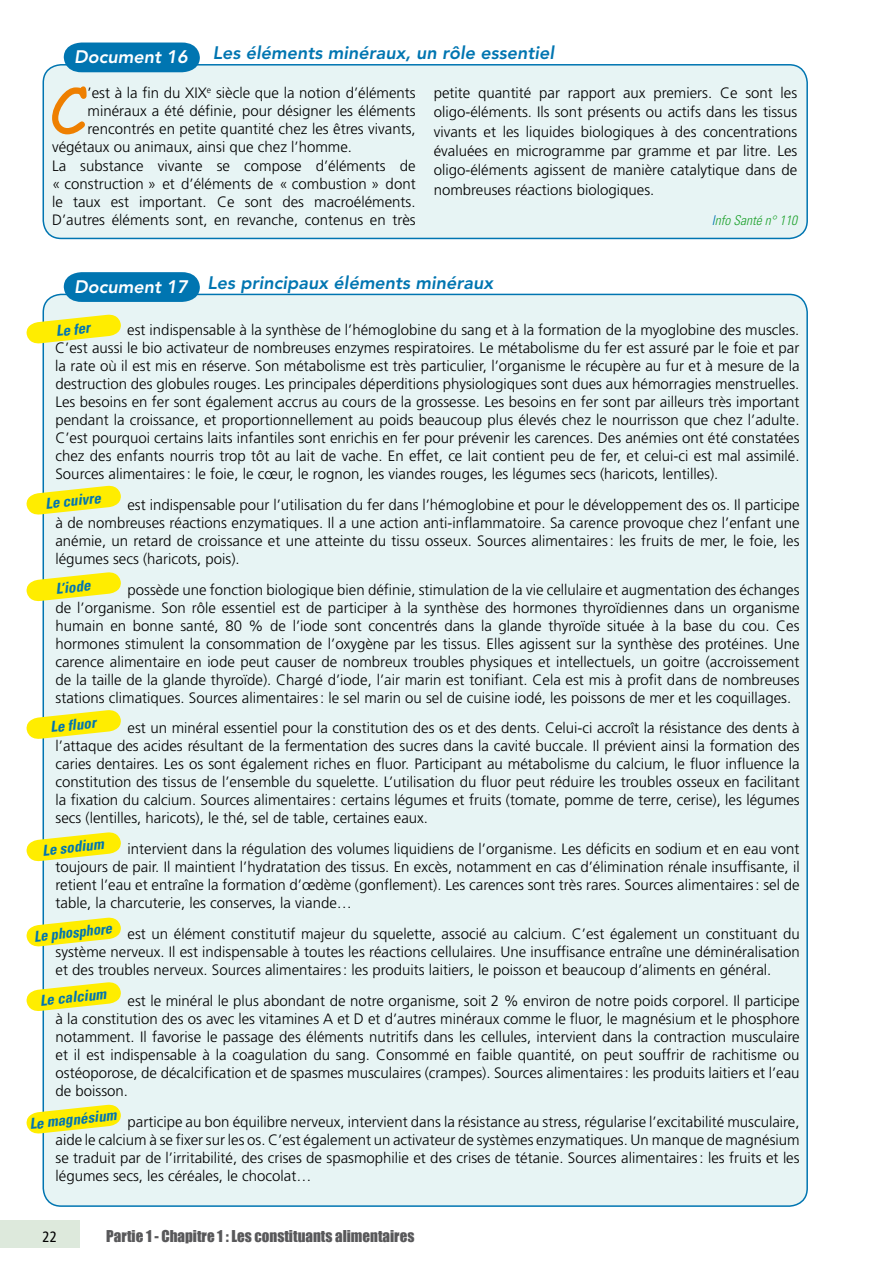
<style>
.page{position:relative;width:893px;height:1263px;background:#fff}
.page>*{position:absolute;margin:0;border:0;box-sizing:border-box;transform-origin:0 0}
.t1{font:63.45px "Comic Sans MS";color:#ee7f00}
.t2{font:italic 800 18px "Avenir";color:#0075b1}
.t3{font:italic 800 18px "Avenir";color:#fff}
.t4{font:300 15px/18px "Frutiger";color:#000;text-align:justify}
.t5{font:italic 700 condensed 15px "Univers";color:#0075b1}
.t6{font:15px "Impact";color:#58585a}
.t7{font:italic 700 condensed 15px "Univers";color:#0075b1;scale:.96 1}
.t8{font:condensed 15px "Frutiger";color:#000}
.t9{font:italic 300 condensed 13.5px "Univers";color:#1fa22e}
.s1{color:#0075b1}
.s2{color:#fff}
</style>
<div class="page">
<div style="left:0;top:1220px;width:79px;height:28px;background:#dde9dc"></div>
<div style="left:43px;top:65px;width:764px;height:173px;background:#e7f4f4;border-radius:18px"></div>
<div style="left:43px;top:64px;width:765px;height:175px;border:2px solid #0075b1;border-radius:18px"></div>
<div style="left:64px;top:43px;width:136px;height:29px;background:#0075b1"></div>
<div style="left:43px;top:294px;width:764px;height:912px;background:#e7f4f4;border-radius:18px"></div>
<svg style="left:64px;top:272px;width:136px;height:30px"></svg>
<svg style="left:26px;top:313px;width:95px;height:32px"></svg>
<svg style="left:26px;top:485px;width:95px;height:31px"></svg>
<svg style="left:26px;top:571px;width:95px;height:31px"></svg>
<svg style="left:26px;top:709px;width:95px;height:31px"></svg>
<svg style="left:26px;top:831px;width:95px;height:31px"></svg>
<svg style="left:26px;top:916px;width:95px;height:31px"></svg>
<svg style="left:26px;top:981px;width:95px;height:31px"></svg>
<svg style="left:26px;top:1103px;width:95px;height:32px"></svg>
<p class="t3" style="left:74px;top:46px;width:115px">Document 16</p>
<p class="t2" style="left:213px;top:42px;width:343px">Les éléments minéraux, un rôle essentiel</p>
<h1 class="t1" style="left:49px;top:64px;width:40px">C</h1>
<p class="t4" style="left:88px;top:84px;width:330px">’est à la fin du XIX<sup>e</sup> siècle que la notion d’éléments</p>
<p class="t4" style="left:434px;top:83px;width:365px;line-height:19.5px">petite quantité par rapport aux premiers. Ce sont les oligo-éléments. Ils sont présents ou actifs dans les tissus vivants et les liquides biologiques à des concentrations évaluées en microgramme par gramme et par litre. Les oligo-éléments agissent de manière catalytique dans de nombreuses réactions biologiques.</p>
<p class="t9" style="left:712px;top:212px;width:87px"><span class="s1">I</span>nfo Santé n° 110</p>
<p class="t4" style="left:88px;top:102px;width:330px">minéraux a été définie, pour désigner les éléments</p>
<p class="t4" style="left:88px;top:120px;width:330px">rencontrés en petite quantité chez les êtres vivants,</p>
<p class="t4" style="left:52px;top:138px;width:299px">végétaux ou animaux, ainsi que chez l’homme.</p>
<p class="t4" style="left:52px;top:157px;width:365px">La substance vivante se compose d’éléments de</p>
<p class="t4" style="left:52px;top:175px;width:365px">« construction » et d’éléments de « combustion » dont</p>
<p class="t4" style="left:52px;top:193px;width:362px">le taux est important. Ce sont des macroéléments.</p>
<p class="t4" style="left:52px;top:211px;width:365px">D’autres éléments sont, en revanche, contenus en très</p>
<p class="t2" style="left:74px;top:272px;width:421px"><span class="s2">Document 17</span> Les principaux éléments minéraux</p>
<p class="t4" style="left:55px;top:321px;width:746px;text-align:left;text-indent:72px">est indispensable à la synthèse de l’hémoglobine du sang et à la formation de la myoglobine des muscles.<br>C’est aussi le bio activateur de nombreuses enzymes respiratoires. Le métabolisme du fer est assuré par le foie et par la rate où il est mis en réserve. Son métabolisme est très particulier, l’organisme le récupère au fur et à mesure de la destruction des globules rouges. Les principales déperditions physiologiques sont dues aux hémorragies menstruelles.<br>Les besoins en fer sont également accrus au cours de la grossesse. Les besoins en fer sont par ailleurs très important pendant la croissance, et proportionnellement au poids beaucoup plus élevés chez le nourrisson que chez l’adulte.<br>C’est pourquoi certains laits infantiles sont enrichis en fer pour prévenir les carences. Des anémies ont été constatées chez des enfants nourris trop tôt au lait de vache. En effet, ce lait contient peu de fer, et celui-ci est mal assimilé.<br>Sources alimentaires: le foie, le cœur, le rognon, les viandes rouges, les légumes secs (haricots, lentilles).</p>
<p class="t4" style="left:55px;top:496px;width:746px;text-indent:72px">est indispensable pour l’utilisation du fer dans l’hémoglobine et pour le développement des os. Il participe à de nombreuses réactions enzymatiques. Il a une action anti-inflammatoire. Sa carence provoque chez l’enfant une anémie, un retard de croissance et une atteinte du tissu osseux. Sources alimentaires: les fruits de mer, le foie, les légumes secs (haricots, pois).</p>
<p class="t4" style="left:55px;top:581px;width:746px;text-indent:72px">possède une fonction biologique bien définie, stimulation de la vie cellulaire et augmentation des échanges de l’organisme. Son rôle essentiel est de participer à la synthèse des hormones thyroïdiennes dans un organisme humain en bonne santé, 80 % de l’iode sont concentrés dans la glande thyroïde située à la base du cou. Ces hormones stimulent la consommation de l’oxygène par les tissus. Elles agissent sur la synthèse des protéines. Une carence alimentaire en iode peut causer de nombreux troubles physiques et intellectuels, un goitre (accroissement de la taille de la glande thyroïde). Chargé d’iode, l’air marin est tonifiant. Cela est mis à profit dans de nombreuses stations climatiques. Sources alimentaires: le sel marin ou sel de cuisine iodé, les poissons de mer et les coquillages.</p>
<p class="t4" style="left:56px;top:719px;width:746px;text-indent:72px">est un minéral essentiel pour la constitution des os et des dents. Celui-ci accroît la résistance des dents à l’attaque des acides résultant de la fermentation des sucres dans la cavité buccale. Il prévient ainsi la formation des caries dentaires. Les os sont également riches en fluor. Participant au métabolisme du calcium, le fluor influence la constitution des tissus de l’ensemble du squelette. L’utilisation du fluor peut réduire les troubles osseux en facilitant la fixation du calcium. Sources alimentaires: certains légumes et fruits (tomate, pomme de terre, cerise), les légumes secs (lentilles, haricots), le thé, sel de table, certaines eaux.</p>
<p class="t4" style="left:56px;top:840px;width:746px;text-indent:72px">intervient dans la régulation des volumes liquidiens de l’organisme. Les déficits en sodium et en eau vont toujours de pair. Il maintient l’hydratation des tissus. En excès, notamment en cas d’élimination rénale insuffisante, il retient l’eau et entraîne la formation d’œdème (gonflement). Les carences sont très rares. Sources alimentaires: sel de table, la charcuterie, les conserves, la viande…</p>
<p class="t4" style="left:56px;top:925px;width:746px;text-indent:72px">est un élément constitutif majeur du squelette, associé au calcium. C’est également un constituant du système nerveux. Il est indispensable à toutes les réactions cellulaires. Une insuffisance entraîne une déminéralisation et des troubles nerveux. Sources alimentaires: les produits laitiers, le poisson et beaucoup d’aliments en général.</p>
<p class="t4" style="left:56px;top:992px;width:746px;text-indent:72px">est le minéral le plus abondant de notre organisme, soit 2 % environ de notre poids corporel. Il participe à la constitution des os avec les vitamines A et D et d’autres minéraux comme le fluor, le magnésium et le phosphore notamment. Il favorise le passage des éléments nutritifs dans les cellules, intervient dans la contraction musculaire et il est indispensable à la coagulation du sang. Consommé en faible quantité, on peut souffrir de rachitisme ou ostéoporose, de décalcification et de spasmes musculaires (crampes). Sources alimentaires: les produits laitiers et l’eau de boisson.</p>
<p class="t4" style="left:56px;top:1112px;width:746px;text-indent:72px">participe au bon équilibre nerveux, intervient dans la résistance au stress, régularise l’excitabilité musculaire, aide le calcium à se fixer sur les os. C’est également un activateur de systèmes enzymatiques. Un manque de magnésium se traduit par de l’irritabilité, des crises de spasmophilie et des crises de tétanie. Sources alimentaires: les fruits et les légumes secs, les céréales, le chocolat…</p>
<p class="t5" style="left:55px;top:322px;width:36px;rotate:-6deg">Le fer</p>
<p class="t5" style="left:44px;top:494px;width:57px;rotate:-6deg">Le cuivre</p>
<p class="t5" style="left:55px;top:580px;width:37px;rotate:-6deg">L’iode</p>
<p class="t5" style="left:49px;top:718px;width:47px;rotate:-6deg">Le fluor</p>
<p class="t5" style="left:41px;top:841px;width:63px;rotate:-6deg">Le sodium</p>
<p class="t7" style="left:33px;top:927px;width:83px;rotate:-6deg">Le phosphore</p>
<p class="t5" style="left:39px;top:991px;width:68px;rotate:-6deg">Le calcium</p>
<p class="t5" style="left:28px;top:1115px;width:89px;rotate:-6deg">Le magnésium</p>
<p class="t8" style="left:43px;top:1228px;width:16px">22</p>
<p class="t6" style="left:106px;top:1224px;width:310px">Partie 1 - Chapitre 1 : Les constituants alimentaires</p>
</div>
